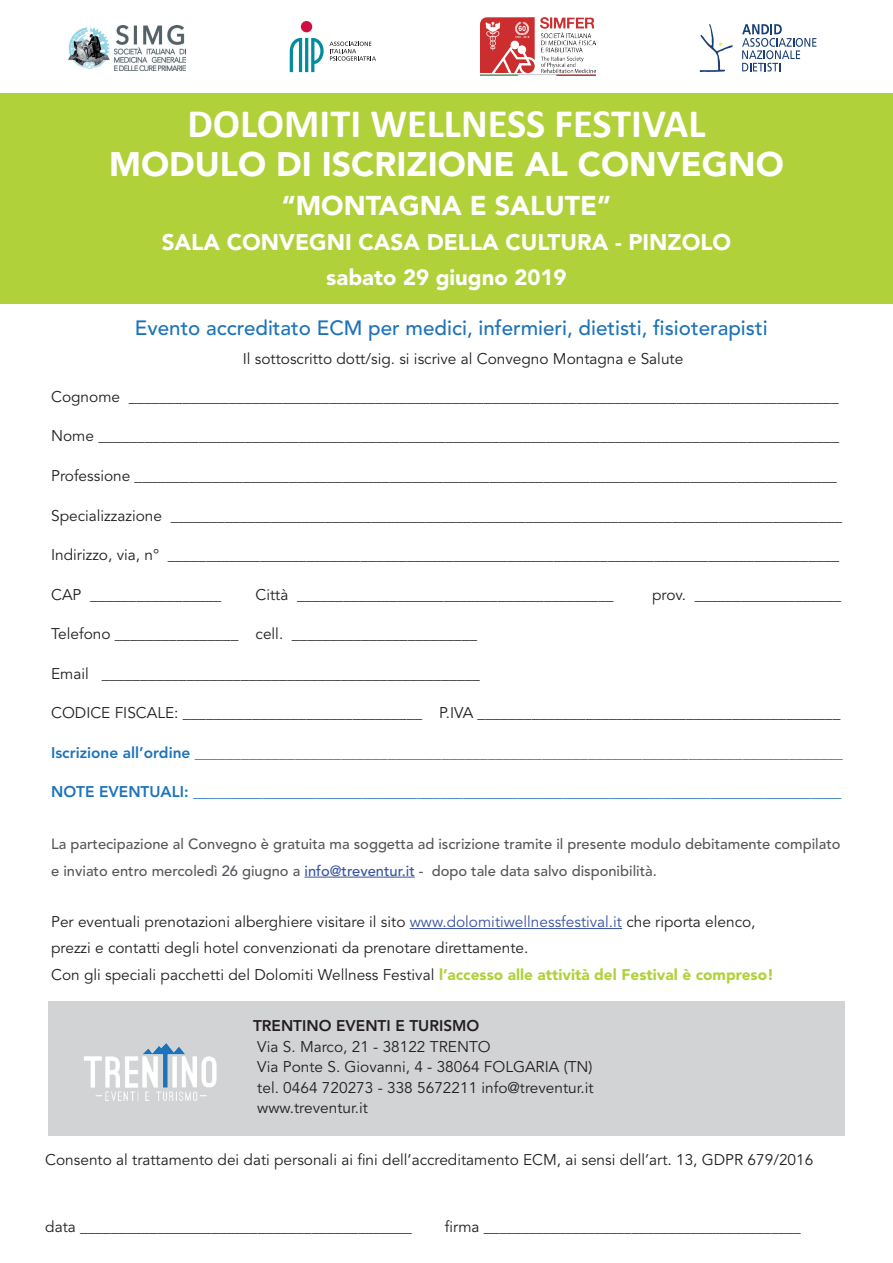
<style>
.page{position:relative;width:893px;height:1263px;background:#fff}
.page>*{position:absolute;margin:0;border:0;box-sizing:border-box;transform-origin:0 0}
.t1{font:700 40.5px "Calibri";color:#fff}
.t2{font:900 33.75px "Avenir LT Std";color:#fff}
.t3{font:900 27px "Avenir LT Std";color:#fff}
.t4{font:900 22.5px "Avenir LT Std";color:#fff}
.t5{font:900 22.05px "Avenir LT Std";color:#fff}
.t6{font:500 20.55px "Avenir LT Std";color:#1d73ba}
.t7{font:15.45px/20.5px "Avenir LT Std";color:#231f20}
.t8{font:15.45px "Avenir LT Std";color:#1b71ba}
.t9{font:800 15.45px "Avenir LT Std";color:#1d73ba}
.t10{font:800 15.45px "Avenir LT Std";color:#231f20}
.t11{font:500 14.7px/26.4px "Avenir LT Std";color:#55585b}
.t12{font:14.7px "Avenir LT Std";color:#231f20}
.s1{font-weight:800;color:#1d73ba}
.s2{color:#3853a3}
.s3{font-weight:900;color:#b0d13a}
.s4{font-size:15.45px}
</style>
<div class="page">
<div style="left:48px;top:1001px;width:797px;height:135px;background:#d2d3d5"></div>
<div style="left:0;top:93px;width:893px;height:211px;background:#b0d13a"></div>
<div style="left:301px;top:21px;width:11px;height:11px;background:#d10e40;border-radius:50%"></div>
<svg style="left:290px;top:38px;width:86px;height:34px"></svg>
<svg style="left:700px;top:24px;width:33px;height:48px"></svg>
<svg style="left:742px;top:24px;width:74px;height:48px"></svg>
<img style="left:68px;top:26px;width:117px;height:44px">
<img style="left:480px;top:18px;width:115px;height:57px">
<hr style="left:304px;top:877px;width:111px;height:1px;background:#3853a3">
<hr style="left:410px;top:928px;width:212px;height:1px;background:#3853a3">
<img style="left:84px;top:1043px;width:133px;height:58px">
<h1 class="t1" style="left:187px;top:98px;width:520px">DOLOMITI WELLNESS FESTIVAL</h1>
<h2 class="t2" style="left:109px;top:144px;width:676px">MODULO DI ISCRIZIONE AL CONVEGNO</h2>
<h3 class="t3" style="left:282px;top:189px;width:331px">“MONTAGNA E SALUTE”</h3>
<h3 class="t4" style="left:162px;top:229px;width:571px">SALA CONVEGNI CASA DELLA CULTURA - PINZOLO</h3>
<h3 class="t5" style="left:326px;top:264px;width:242px">sabato 29 giugno 2019</h3>
<h3 class="t6" style="left:135px;top:316px;width:634px">Evento accreditato ECM per medici, infermieri, dietisti, fisioterapisti</h3>
<p class="t7" style="left:243px;top:349px;width:442px">Il sottoscritto dott/sig. si iscrive al Convegno Montagna e Salute</p>
<p class="t7" style="left:51px;top:387px;width:789px">Cognome ____________________________________________________________________________________________</p>
<p class="t7" style="left:51px;top:426px;width:790px">Nome ________________________________________________________________________________________________</p>
<p class="t7" style="left:51px;top:466px;width:787px">Professione ___________________________________________________________________________________________</p>
<p class="t7" style="left:51px;top:505px;width:792px">Specializzazione _______________________________________________________________________________________</p>
<p class="t7" style="left:51px;top:545px;width:790px">Indirizzo, via, n° _______________________________________________________________________________________</p>
<p class="t7" style="left:51px;top:584px;width:172px">CAP _________________</p>
<p class="t7" style="left:256px;top:584px;width:359px">Città _________________________________________</p>
<p class="t7" style="left:652px;top:584px;width:191px">prov. ___________________</p>
<p class="t7" style="left:51px;top:624px;width:427px">Telefono ________________ cell. ________________________</p>
<p class="t7" style="left:51px;top:663px;width:430px">Email _________________________________________________</p>
<p class="t7" style="left:51px;top:703px;width:791px">CODICE FISCALE: _______________________________ P.IVA _______________________________________________</p>
<p class="t8" style="left:51px;top:743px;width:793px"><span class="s1">Iscrizione all’ordine</span> ____________________________________________________________________________________</p>
<p class="t9" style="left:51px;top:783px;width:792px">NOTE EVENTUALI: ____________________________________________________________________________________</p>
<p class="t11" style="left:51px;top:831px;width:791px">La partecipazione al Convegno è gratuita ma soggetta ad iscrizione tramite il presente modulo debitamente compilato e inviato entro mercoledì 26 giugno a <span class="s2">info@treventur.it</span> - dopo tale data salvo disponibilità.</p>
<p class="t7" style="left:51px;top:909px;width:724px;line-height:26.4px">Per eventuali prenotazioni alberghiere visitare il sito <span class="s2">www.dolomitiwellnessfestival.it</span> che riporta elenco, prezzi e contatti degli hotel convenzionati da prenotare direttamente.<br>Con gli speciali pacchetti del Dolomiti Wellness Festival <span class="s3">l’accesso alle attività del Festival è compreso!</span></p>
<p class="t10" style="left:253px;top:1016px;width:228px">TRENTINO EVENTI E TURISMO</p>
<p class="t7" style="left:257px;top:1036px;width:338px">Via S. Marco, 21 - 38122 TRENTO<br>Via Ponte S. Giovanni, 4 - 38064 FOLGARIA (TN) tel. 0464 720273 - 338 5672211 info@treventur.it www.treventur.it</p>
<p class="t7" style="left:45px;top:1149px;width:770px">Consento al trattamento dei dati personali ai fini dell’accreditamento ECM, ai sensi dell’art. 13, GDPR 679/2016</p>
<p class="t7" style="left:45px;top:1217px;width:368px">data ___________________________________________</p>
<p class="t12" style="left:445px;top:1219px;width:357px"><span class="s4">firma __</span>_________________________________________</p>
</div>
